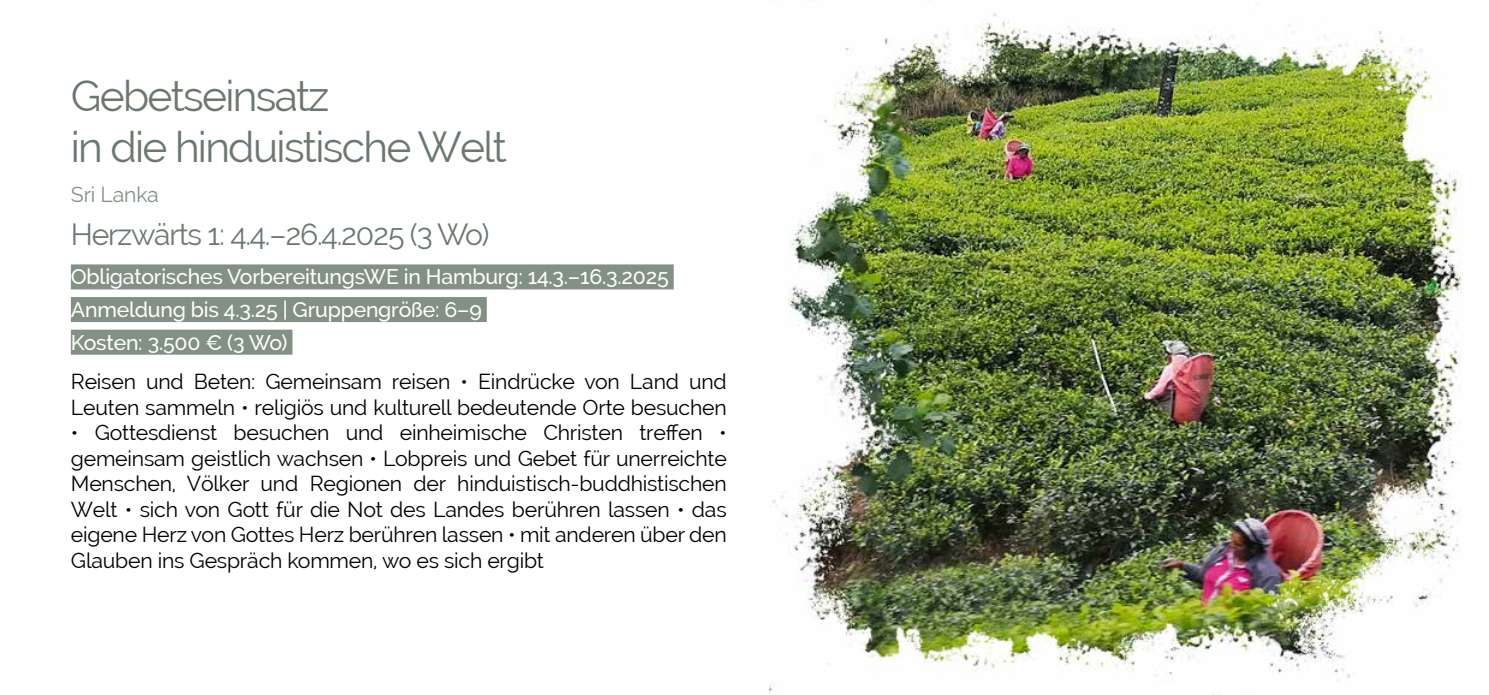
<style>
.page{position:relative;width:1489px;height:695px;background:#fff}
.page>*{position:absolute;margin:0;border:0;box-sizing:border-box;transform-origin:0 0}
.t1{font:42.5px/51px "Raleway";letter-spacing:-.04em;color:#6b796d}
.t2{font:30px "Raleway";letter-spacing:-.04em;color:#6b796d}
.t3{font:21.25px/25.5px "Raleway";letter-spacing:-.01em;color:#000}
.t4{font:500 21.25px/32.5px "Raleway";letter-spacing:-.01em;color:#fff}
.t5{font:21.25px "Raleway";letter-spacing:-.01em;color:#829183}
</style>
<div class="page">
<img style="left:769px;top:13px;width:693px;height:681px">
<div style="left:71px;top:264px;width:602px;height:25px;background:#829183"></div>
<div style="left:71px;top:297px;width:416px;height:25px;background:#829183"></div>
<div style="left:71px;top:329px;width:221px;height:25px;background:#829183"></div>
<h1 class="t1" style="left:71px;top:70px;width:437px">Gebetseinsatz<br>in die hinduistische Welt</h1>
<p class="t5" style="left:71px;top:182px;width:89px">Sri Lanka</p>
<h2 class="t2" style="left:71px;top:217px;width:420px">Herzwärts 1: 4.4.–26.4.2025 (3 Wo)</h2>
<p class="t4" style="left:71px;top:261px;width:599px">Obligatorisches VorbereitungsWE in Hamburg: 14.3.–16.3.2025<br>Anmeldung bis 4.3.25 | Gruppengröße: 6–9<br>Kosten: 3.500 € (3 Wo)</p>
<p class="t3" style="left:71px;top:369px;width:657px">Reisen und Beten: Gemeinsam reisen • Eindrücke von Land und<br>Leuten sammeln • religiös und kulturell bedeutende Orte besuchen</p>
<p class="t3" style="left:71px;top:420px;width:657px;text-align:justify">• Gottesdienst besuchen und einheimische Christen treffen • gemeinsam geistlich wachsen • Lobpreis und Gebet für unerreichte Menschen, Völker und Regionen der hinduistisch-buddhistischen Welt • sich von Gott für die Not des Landes berühren lassen • das eigene Herz von Gottes Herz berühren lassen • mit anderen über den Glauben ins Gespräch kommen, wo es sich ergibt</p>
</div>
